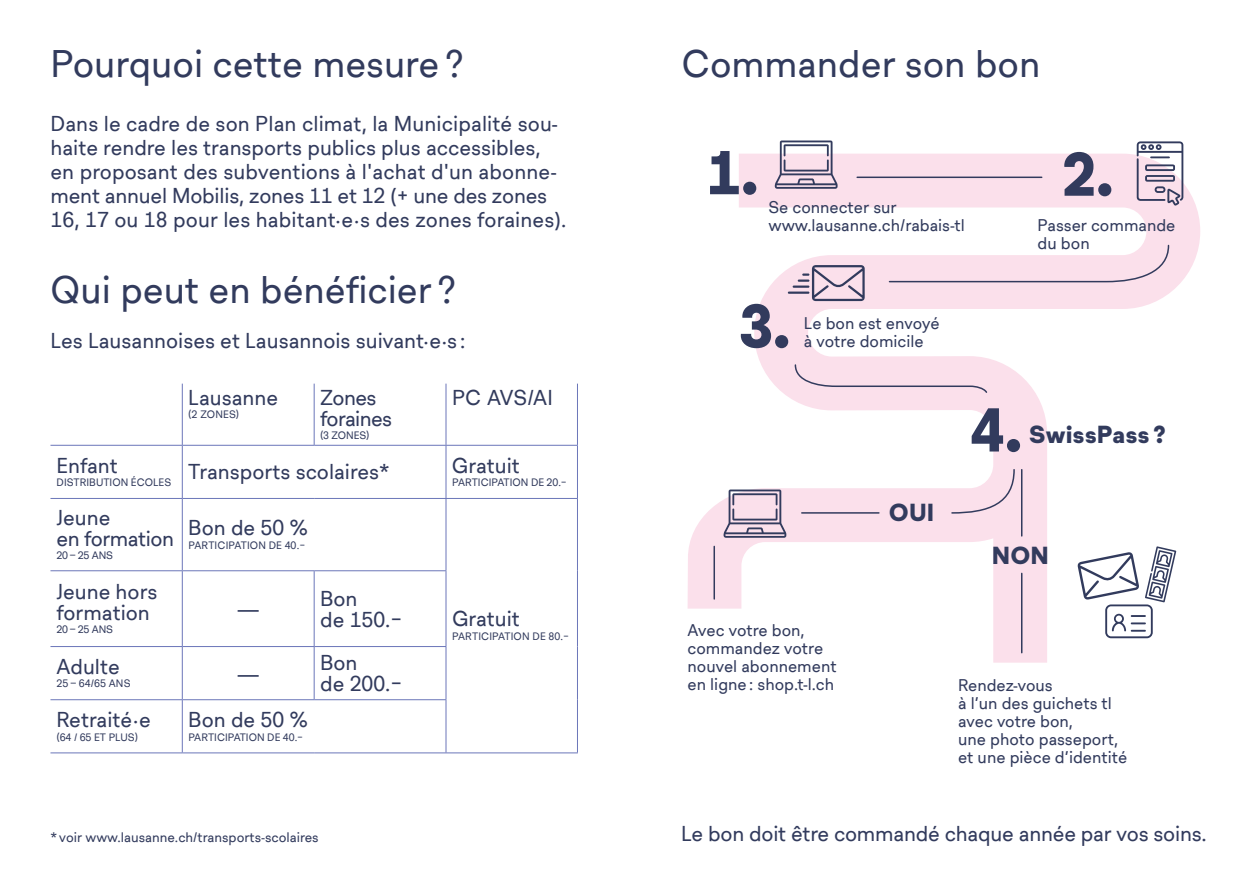
<style>
.page{position:relative;width:1258px;height:893px;background:#fff}
.page>*{position:absolute;margin:0;border:0;box-sizing:border-box;transform-origin:0 0}
.t1{font:900 60px "Lausanne";color:#323b5d}
.t2{font:37.5px "Lausanne";color:#323b5d}
.t3{font:900 24px "Lausanne";color:#323b5d}
.t4{font:21px/24px "Lausanne";color:#323b5d}
.t5{font:21px/21px "Lausanne";letter-spacing:-.02em;color:#323b5d}
.t6{font:21px/21px "Lausanne";letter-spacing:-.03em;color:#323b5d}
.t7{font:16.5px/18px "Lausanne";color:#323b5d}
.t8{font:13.5px "Lausanne";color:#323b5d}
.t9{font:10.5px "Lausanne";letter-spacing:.005em;color:#323b5d}
</style>
<div class="page">
<svg style="left:687px;top:154px;width:513px;height:508px"></svg>
<hr style="left:857px;top:176px;width:184px;height:2px;background:#323b5d">
<svg style="left:888px;top:244px;width:282px;height:39px"></svg>
<svg style="left:794px;top:363px;width:194px;height:31px;background:#f0d7e3"></svg>
<svg style="left:950px;top:468px;width:65px;height:46px"></svg>
<svg style="left:775px;top:140px;width:62px;height:49px"></svg>
<svg style="left:1136px;top:141px;width:47px;height:65px"></svg>
<svg style="left:723px;top:489px;width:63px;height:49px;background:#c2b2c3"></svg>
<hr style="left:802px;top:512px;width:77px;height:1px;background:#323b5d">
<hr style="left:1021px;top:469px;width:1px;height:67px;background:#323b5d">
<hr style="left:1021px;top:573px;width:1px;height:79px;background:#323b5d">
<hr style="left:182px;top:499px;width:1px;height:71px;background:#6b76b9">
<hr style="left:50px;top:570px;width:132px;height:1px;background:#6b76b9">
<hr style="left:50px;top:646px;width:132px;height:1px;background:#6b76b9">
<hr style="left:50px;top:699px;width:132px;height:1px;background:#6b76b9">
<hr style="left:50px;top:752px;width:132px;height:1px;background:#6b76b9">
<hr style="left:182px;top:383px;width:1px;height:62px;background:#6b76b9">
<hr style="left:314px;top:383px;width:1px;height:62px;background:#6b76b9">
<hr style="left:182px;top:445px;width:1px;height:53px;background:#6b76b9">
<hr style="left:50px;top:445px;width:132px;height:1px;background:#6b76b9">
<hr style="left:182px;top:445px;width:132px;height:1px;background:#6b76b9">
<hr style="left:314px;top:445px;width:132px;height:1px;background:#6b76b9">
<hr style="left:446px;top:445px;width:132px;height:1px;background:#6b76b9">
<hr style="left:50px;top:498px;width:132px;height:1px;background:#6b76b9">
<hr style="left:182px;top:498px;width:132px;height:1px;background:#6b76b9">
<hr style="left:314px;top:498px;width:132px;height:1px;background:#6b76b9">
<hr style="left:446px;top:498px;width:132px;height:1px;background:#6b76b9">
<hr style="left:182px;top:570px;width:132px;height:1px;background:#6b76b9">
<hr style="left:314px;top:570px;width:132px;height:1px;background:#6b76b9">
<hr style="left:445px;top:383px;width:1px;height:62px;background:#6b76b9">
<hr style="left:577px;top:383px;width:1px;height:62px;background:#6b76b9">
<hr style="left:445px;top:445px;width:1px;height:53px;background:#6b76b9">
<hr style="left:577px;top:445px;width:1px;height:53px;background:#6b76b9">
<hr style="left:445px;top:499px;width:1px;height:71px;background:#6b76b9">
<hr style="left:577px;top:499px;width:1px;height:72px;background:#6b76b9">
<hr style="left:577px;top:571px;width:1px;height:75px;background:#6b76b9">
<hr style="left:577px;top:646px;width:1px;height:53px;background:#6b76b9">
<hr style="left:577px;top:699px;width:1px;height:53px;background:#6b76b9">
<hr style="left:446px;top:752px;width:132px;height:1px;background:#6b76b9">
<hr style="left:182px;top:571px;width:1px;height:75px;background:#6b76b9">
<hr style="left:314px;top:571px;width:1px;height:75px;background:#6b76b9">
<hr style="left:445px;top:571px;width:1px;height:75px;background:#6b76b9">
<hr style="left:182px;top:646px;width:132px;height:1px;background:#6b76b9">
<hr style="left:182px;top:647px;width:1px;height:52px;background:#6b76b9">
<hr style="left:314px;top:646px;width:132px;height:1px;background:#6b76b9">
<hr style="left:314px;top:647px;width:1px;height:52px;background:#6b76b9">
<hr style="left:445px;top:647px;width:1px;height:52px;background:#6b76b9">
<hr style="left:182px;top:699px;width:132px;height:1px;background:#6b76b9">
<hr style="left:182px;top:700px;width:1px;height:52px;background:#6b76b9">
<hr style="left:314px;top:699px;width:132px;height:1px;background:#6b76b9">
<hr style="left:445px;top:700px;width:1px;height:52px;background:#6b76b9">
<hr style="left:182px;top:752px;width:132px;height:1px;background:#6b76b9">
<hr style="left:314px;top:752px;width:132px;height:1px;background:#6b76b9">
<svg style="left:798px;top:265px;width:66px;height:36px;background:#c6b5c6"></svg>
<hr style="left:792px;top:285px;width:17px;height:3px;background:#323b5d">
<hr style="left:788px;top:291px;width:21px;height:3px;background:#323b5d">
<svg style="left:1077px;top:546px;width:99px;height:92px"></svg>
<hr style="left:713px;top:546px;width:2px;height:53px;background:#323b5d">
<h2 class="t2" style="left:50px;top:37px;width:415px">Pourquoi cette mesure ?</h2>
<p class="t4" style="left:50px;top:113px;width:517px">Dans le cadre de son Plan climat, la Municipalité sou&shy;haite rendre les transports publics plus accessibles, en proposant des subventions à l'achat d'un abonne&shy;ment annuel Mobilis, zones 11 et 12 (+ une des zones 16, 17 ou 18 pour les habitant·e·s des zones foraines).</p>
<h2 class="t2" style="left:50px;top:262px;width:407px">Qui peut en bénéficier ?</h2>
<p class="t4" style="left:50px;top:330px;width:416px">Les Lausannoises et Lausannois suivant·e·s :</p>
<p class="t4" style="left:188px;top:386px;width:91px">Lausanne</p>
<p class="t9" style="left:188px;top:407px;width:52px">(2 ZONES)</p>
<p class="t6" style="left:320px;top:388px;width:73px">Zones foraines</p>
<p class="t9" style="left:320px;top:428px;width:51px">(3 ZONES)</p>
<p class="t4" style="left:452px;top:386px;width:102px">PC AVS/AI</p>
<p class="t4" style="left:56px;top:454px;width:63px">Enfant</p>
<p class="t4" style="left:57px;top:461px;width:334px"><sub>DISTRIBUTION</sub> <sub>ÉCOLES</sub> Transports scolaires*</p>
<p class="t4" style="left:452px;top:454px;width:69px">Gratuit</p>
<p class="t9" style="left:452px;top:475px;width:116px">PARTICIPATION DE 20.−</p>
<p class="t5" style="left:56px;top:508px;width:119px">Jeune<br>en formation</p>
<p class="t9" style="left:56px;top:548px;width:58px">20 – 25 ANS</p>
<p class="t4" style="left:56px;top:582px;width:102px;line-height:21px">Jeune hors formation</p>
<p class="t9" style="left:56px;top:622px;width:58px">20 – 25 ANS</p>
<p class="t4" style="left:56px;top:655px;width:65px">Adulte</p>
<p class="t9" style="left:56px;top:676px;width:76px">25 – 64/65 ANS</p>
<p class="t4" style="left:56px;top:708px;width:96px">Retraité·e</p>
<p class="t9" style="left:56px;top:729px;width:83px">(64 / 65 ET PLUS)</p>
<p class="t4" style="left:188px;top:517px;width:121px">Bon de 50 %</p>
<p class="t9" style="left:188px;top:537px;width:118px">PARTICIPATION DE 40.−</p>
<p class="t4" style="left:238px;top:598px;width:22px">—</p>
<p class="t4" style="left:238px;top:662px;width:22px">—</p>
<p class="t4" style="left:188px;top:708px;width:121px">Bon de 50 %</p>
<p class="t9" style="left:188px;top:729px;width:116px">PARTICIPATION DE 40.−</p>
<p class="t4" style="left:320px;top:589px;width:84px;line-height:21px">Bon<br>de 150.−</p>
<p class="t4" style="left:320px;top:653px;width:84px;line-height:21px">Bon<br>de 200.−</p>
<p class="t8" style="left:50px;top:827px;width:270px">* voir www.lausanne.ch/transports-scolaires</p>
<p class="t4" style="left:452px;top:608px;width:69px">Gratuit</p>
<p class="t9" style="left:452px;top:628px;width:118px">PARTICIPATION DE 80.−</p>
<h2 class="t2" style="left:681px;top:37px;width:360px">Commander son bon</h2>
<h1 class="t1" style="left:707px;top:129px;width:53px">1.</h1>
<h1 class="t1" style="left:1062px;top:131px;width:53px">2.</h1>
<p class="t7" style="left:768px;top:199px;width:198px">Se connecter sur www.lausanne.ch/rabais-tl</p>
<h1 class="t1" style="left:739px;top:283px;width:53px">3.</h1>
<p class="t7" style="left:804px;top:315px;width:137px">Le bon est envoyé à votre domicile</p>
<p class="t7" style="left:1037px;top:217px;width:139px">Passer commande du bon</p>
<p class="t3" style="left:889px;top:495px;width:47px">OUI</p>
<h1 class="t1" style="left:970px;top:387px;width:53px">4.</h1>
<p class="t3" style="left:1029px;top:417px;width:138px">SwissPass ?</p>
<p class="t3" style="left:992px;top:538px;width:59px">NON</p>
<p class="t7" style="left:687px;top:621px;width:151px">Avec votre bon, commandez votre nouvel abonnement en ligne : shop.t-l.ch</p>
<p class="t7" style="left:958px;top:676px;width:171px">Rendez-vous<br>à l’un des guichets tl avec votre bon,<br>une photo passeport, et une pièce d’identité</p>
<p class="t4" style="left:681px;top:823px;width:527px">Le bon doit être commandé chaque année par vos soins.</p>
</div>
